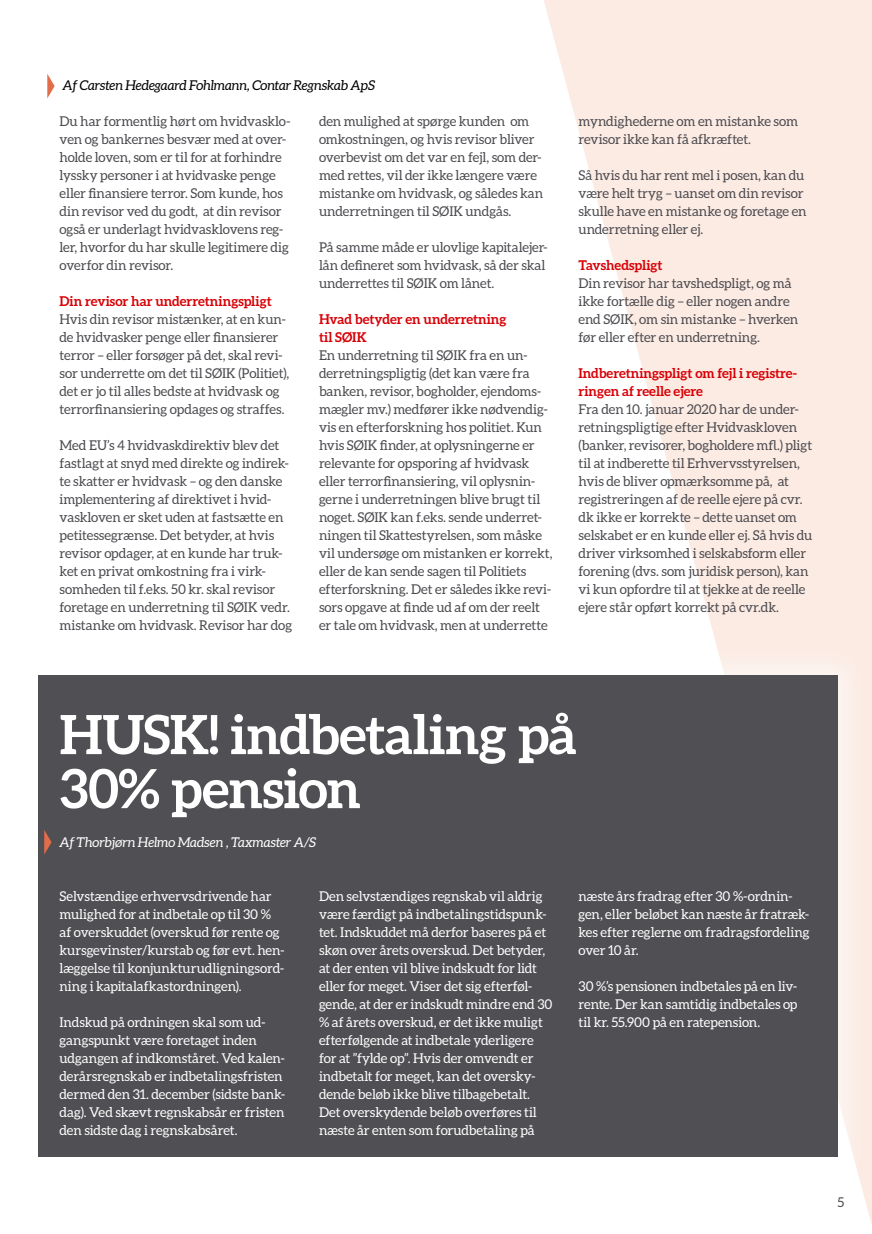
<style>
.page{position:relative;width:872px;height:1234px;background:#fff}
.page>*{position:absolute;margin:0;border:0;box-sizing:border-box;transform-origin:0 0}
.t1{font:700 54px/54px "Aleo";letter-spacing:-.01em;color:#fff}
.t2{font:13.5px/18px "Aleo";letter-spacing:-.005em;color:#4c4a4f}
.t3{font:13.5px/18px "Aleo";letter-spacing:-.005em;color:#fff}
.t4{font:700 13.5px/18px "Aleo";color:#d80006}
.t5{font:italic 13.5px "Aleo";letter-spacing:-.02em;color:#000}
.t6{font:italic 13.5px "Aleo";letter-spacing:-.01em;color:#fff}
</style>
<div class="page">
<svg style="left:544px;top:0;width:328px;height:1225px;fill:#fbebe3"></svg>
<svg style="left:47px;top:74px;width:8px;height:24px"></svg>
<div style="left:6px;top:643px;width:863px;height:545px;background:#fff;opacity:.6"></div>
<div style="left:38px;top:675px;width:800px;height:481px;background:#504f53"></div>
<svg style="left:44px;top:830px;width:8px;height:24px"></svg>
<p class="t5" style="left:63px;top:77px;width:314px">Af Carsten Hedegaard Fohlmann, Contar Regnskab ApS</p>
<p class="t2" style="left:60px;top:112px;width:232px">Du har formentlig hørt om hvidvasklo&shy;ven og bankernes besvær med at over&shy;holde loven, som er til for at forhindre lyssky personer i at hvidvaske penge eller finansiere terror. Som kunde, hos din revisor ved du godt, at din revisor også er underlagt hvidvasklovens reg&shy;ler, hvorfor du har skulle legitimere dig overfor din revisor.</p>
<p class="t4" style="left:60px;top:292px;width:214px">Din revisor har underretningspligt</p>
<p class="t2" style="left:60px;top:310px;width:231px">Hvis din revisor mistænker, at en kun&shy;de hvidvasker penge eller finansierer terror – eller forsøger på det, skal revi&shy;sor underrette om det til SØIK (Politiet), det er jo til alles bedste at hvidvask og terrorfinansiering opdages og straffes.</p>
<p class="t2" style="left:60px;top:436px;width:234px">Med EU’s 4 hvidvaskdirektiv blev det fastlagt at snyd med direkte og indirek&shy;te skatter er hvidvask – og den danske implementering af direktivet i hvid&shy;vaskloven er sket uden at fastsætte en petitessegrænse. Det betyder, at hvis revisor opdager, at en kunde har truk&shy;ket en privat omkostning fra i virk&shy;somheden til f.eks. 50 kr. skal revisor foretage en underretning til SØIK vedr. mistanke om hvidvask. Revisor har dog</p>
<p class="t2" style="left:319px;top:112px;width:226px">den mulighed at spørge kunden om omkostningen, og hvis revisor bliver overbevist om det var en fejl, som der&shy;med rettes, vil der ikke længere være mistanke om hvidvask, og således kan underretningen til SØIK undgås.</p>
<p class="t2" style="left:319px;top:238px;width:230px">På samme måde er ulovlige kapitalejer&shy;lån defineret som hvidvask, så der skal underrettes til SØIK om lånet.</p>
<p class="t4" style="left:319px;top:310px;width:189px">Hvad betyder en underretning til SØIK</p>
<p class="t2" style="left:319px;top:346px;width:235px">En underretning til SØIK fra en un&shy;derretningspligtig (det kan være fra banken, revisor, bogholder, ejendoms&shy;mægler mv.) medfører ikke nødvendig&shy;vis en efterforskning hos politiet. Kun hvis SØIK finder, at oplysningerne er relevante for opsporing af hvidvask eller terrorfinansiering, vil oplysnin&shy;gerne i underretningen blive brugt til noget. SØIK kan f.eks. sende underret&shy;ningen til Skattestyrelsen, som måske vil undersøge om mistanken er korrekt, eller de kan sende sagen til Politiets efterforskning. Det er således ikke revi&shy;sors opgave at finde ud af om der reelt er tale om hvidvask, men at underrette</p>
<p class="t2" style="left:578px;top:112px;width:221px">myndighederne om en mistanke som revisor ikke kan få afkræftet.</p>
<p class="t2" style="left:578px;top:166px;width:230px">Så hvis du har rent mel i posen, kan du være helt tryg – uanset om din revisor skulle have en mistanke og foretage en underretning eller ej.</p>
<p class="t4" style="left:578px;top:256px;width:86px">Tavshedspligt</p>
<p class="t2" style="left:578px;top:274px;width:221px">Din revisor har tavshedspligt, og må ikke fortælle dig – eller nogen andre end SØIK, om sin mistanke – hverken før eller efter en underretning.</p>
<p class="t4" style="left:578px;top:364px;width:220px">Indberetningspligt om fejl i registre&shy;ringen af reelle ejere</p>
<p class="t2" style="left:578px;top:400px;width:235px">Fra den 10. januar 2020 har de under&shy;retningspligtige efter Hvidvaskloven (banker, revisorer, bogholdere mfl.) pligt til at indberette til Erhvervsstyrelsen, hvis de bliver opmærksomme på, at registreringen af de reelle ejere på cvr. dk ikke er korrekte – dette uanset om selskabet er en kunde eller ej. Så hvis du driver virksomhed i selskabsform eller forening (dvs. som juridisk person), kan vi kun opfordre til at tjekke at de reelle ejere står opført korrekt på cvr.dk.</p>
<h1 class="t1" style="left:60px;top:706px;width:519px">HUSK! indbetaling på<br>30% pension</h1>
<p class="t6" style="left:60px;top:834px;width:258px">Af Thorbjørn Helmo Madsen , Taxmaster A/S</p>
<p class="t3" style="left:60px;top:886px;width:227px">Selvstændige erhvervsdrivende har mulighed for at indbetale op til 30 % af overskuddet (overskud før rente og kursgevinster/kurstab og før evt. hen&shy;læggelse til konjunkturudligningsord&shy;ning i kapitalafkastordningen).</p>
<p class="t3" style="left:60px;top:1012px;width:227px">Indskud på ordningen skal som ud&shy;gangspunkt være foretaget inden udgangen af indkomståret. Ved kalen&shy;derårsregnskab er indbetalingsfristen dermed den 31. december (sidste bank&shy;dag). Ved skævt regnskabsår er fristen den sidste dag i regnskabsåret.</p>
<p class="t3" style="left:319px;top:886px;width:235px">Den selvstændiges regnskab vil aldrig være færdigt på indbetalingstidspunk&shy;tet. Indskuddet må derfor baseres på et skøn over årets overskud. Det betyder, at der enten vil blive indskudt for lidt eller for meget. Viser det sig efterføl&shy;gende, at der er indskudt mindre end 30 % af årets overskud, er det ikke muligt efterfølgende at indbetale yderligere for at ”fylde op”. Hvis der omvendt er indbetalt for meget, kan det oversky&shy;dende beløb ikke blive tilbagebetalt.<br>Det overskydende beløb overføres til næste år enten som forudbetaling på</p>
<p class="t3" style="left:578px;top:886px;width:233px">næste års fradrag efter 30 %-ordnin&shy;gen, eller beløbet kan næste år fratræk&shy;kes efter reglerne om fradragsfordeling over 10 år.</p>
<p class="t3" style="left:578px;top:976px;width:220px;text-align:justify">30 %’s pensionen indbetales på en liv&shy;rente. Der kan samtidig indbetales op til kr. 55.900 på en ratepension.</p>
<p class="t2" style="left:837px;top:1192px;width:8px">5</p>
</div>
